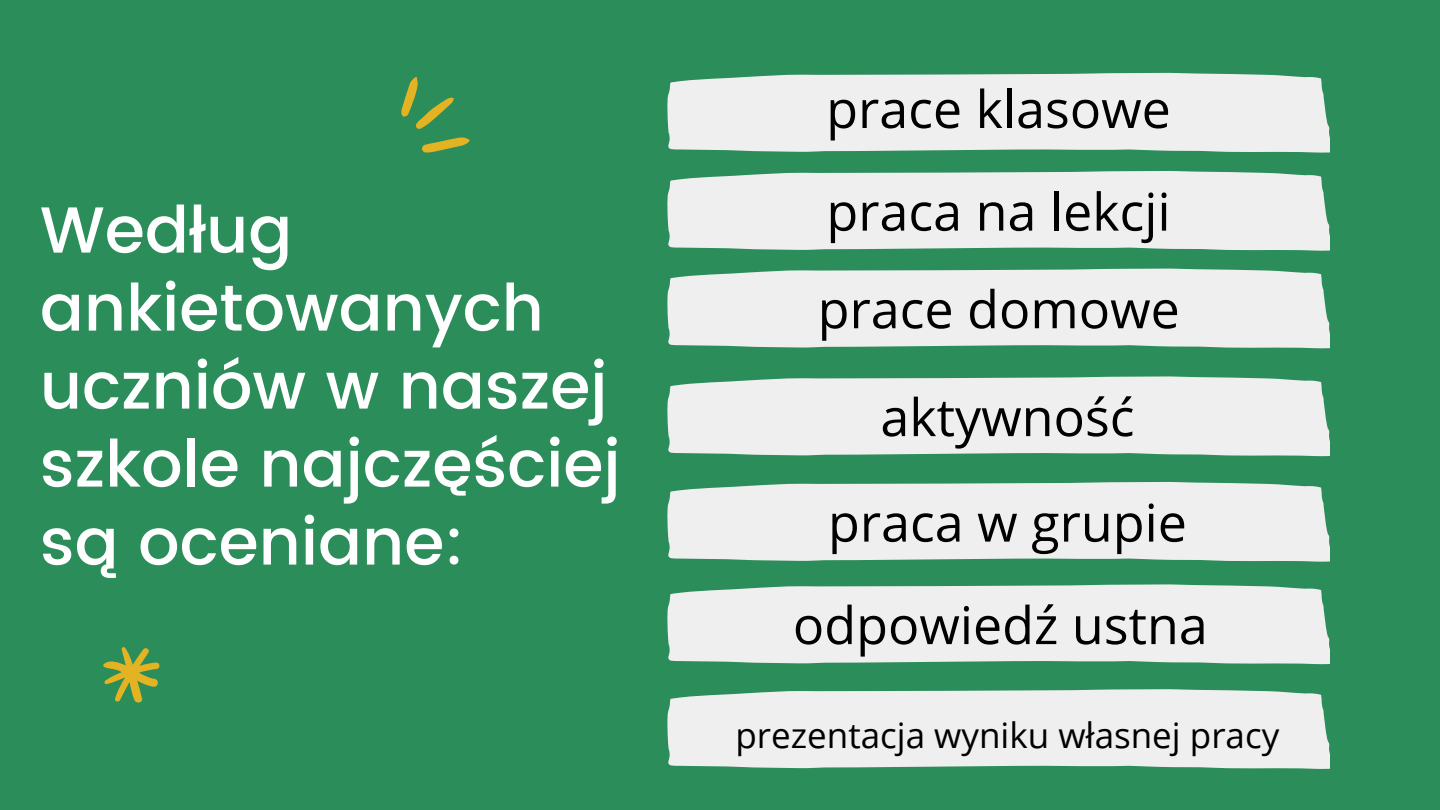
<style>
.page{position:relative;width:1440px;height:810px;background:#2b8d59}
.page>*{position:absolute;margin:0;border:0;box-sizing:border-box;transform-origin:0 0}
.t1{font:500 65px/78px "Poppins";color:#fff}
.t2{font:52px "Open Sans";color:#000}
.t3{font:35px "Open Sans";color:#000}
</style>
<div class="page">
<svg style="left:401px;top:77px;width:68px;height:76px"></svg>
<svg style="left:103px;top:647px;width:57px;height:56px"></svg>
<svg style="left:667px;top:73px;width:663px;height:80px;background:#e1e8e4"></svg>
<svg style="left:667px;top:171px;width:663px;height:80px;background:#e1e8e4"></svg>
<svg style="left:667px;top:269px;width:663px;height:79px;background:#e3e9e6"></svg>
<svg style="left:667px;top:376px;width:663px;height:80px;background:#e1e8e4"></svg>
<svg style="left:667px;top:482px;width:663px;height:80px;background:#e1e8e4"></svg>
<svg style="left:667px;top:584px;width:663px;height:80px;background:#e1e8e4"></svg>
<svg style="left:667px;top:689px;width:663px;height:80px;background:#e1e8e4"></svg>
<p class="t1" style="left:40px;top:191px;width:582px">Według ankietowanych uczniów w naszej szkole najczęściej są oceniane:</p>
<p class="t2" style="left:826px;top:72px;width:346px">prace klasowe</p>
<p class="t2" style="left:826px;top:175px;width:346px">praca na lekcji</p>
<p class="t2" style="left:818px;top:273px;width:364px">prace domowe</p>
<p class="t2" style="left:880px;top:381px;width:256px">aktywność</p>
<p class="t2" style="left:828px;top:486px;width:360px">praca w grupie</p>
<p class="t2" style="left:793px;top:589px;width:416px">odpowiedź ustna</p>
<p class="t3" style="left:736px;top:710px;width:545px">prezentacja wyniku własnej pracy</p>
</div>
